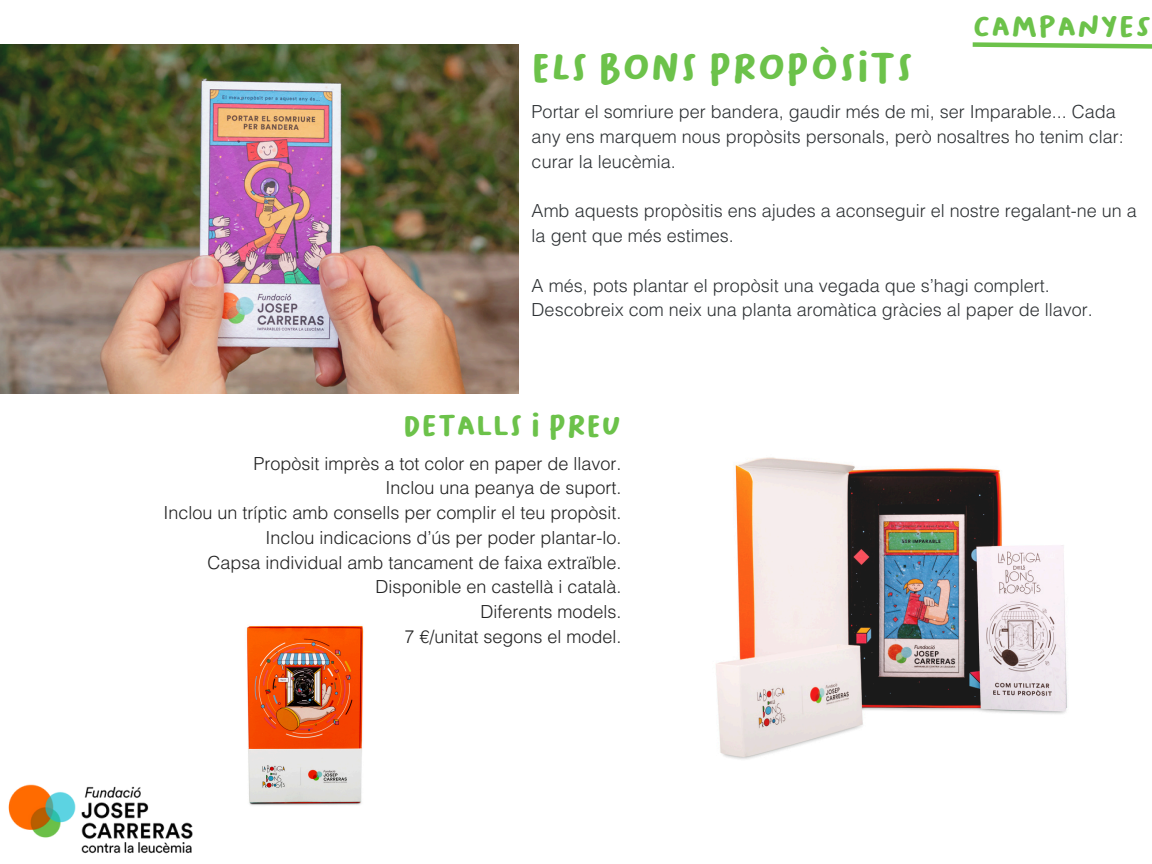
<style>
.page{position:relative;width:1152px;height:864px;background:#fff}
.page>*{position:absolute;margin:0;border:0;box-sizing:border-box;transform-origin:0 0}
.t1{font:39px "Bakso Sapi";color:#6cc24a}
.t2{font:30px "Bakso Sapi";color:#6cc24a}
.t3{font:300 18px/24.8px "Helvetica LT Std";color:#2d3134}
.t4{font:300 18px "Helvetica LT Std";color:#222}
</style>
<div class="page">
<img style="left:0;top:45px;width:519px;height:348px">
<img style="left:246px;top:625px;width:118px;height:180px">
<img style="left:8px;top:784px;width:185px;height:70px">
<img style="left:716px;top:457px;width:352px;height:303px">
<svg style="left:972px;top:42px;width:180px;height:7px"></svg>
<p class="t1" style="left:532px;top:44px;width:384px">ELS BONS PROPÒSITS</p>
<p class="t2" style="left:973px;top:9px;width:181px">campanyes</p>
<p class="t3" style="left:532px;top:102px;width:594px">Portar el somriure per bandera, gaudir més de mi, ser Imparable... Cada any ens marquem nous propòsits personals, però nosaltres ho tenim clar: curar la leucèmia.</p>
<p class="t3" style="left:532px;top:201px;width:607px">Amb aquests propòsitis ens ajudes a aconseguir el nostre regalant-ne un a la gent que més estimes.</p>
<p class="t3" style="left:532px;top:275px;width:563px">A més, pots plantar el propòsit una vegada que s’hagi complert.<br>Descobreix com neix una planta aromàtica gràcies al paper de llavor.</p>
<p class="t2" style="left:403px;top:407px;width:220px">DetallS I PREU</p>
<p class="t4" style="left:254px;top:457px;width:370px">Propòsit imprès a tot color en paper de llavor.</p>
<h2 class="t4" style="left:386px;top:481px;width:238px">Inclou una peanya de suport.</h2>
<p class="t4" style="left:164px;top:506px;width:460px">Inclou un tríptic amb consells per complir el teu propòsit.</p>
<p class="t4" style="left:266px;top:531px;width:358px">Inclou indicacions d’ús per poder plantar-lo.</p>
<p class="t4" style="left:208px;top:556px;width:416px">Capsa individual amb tancament de faixa extraïble.</p>
<p class="t4" style="left:376px;top:580px;width:248px">Disponible en castellà i català.</p>
<p class="t4" style="left:481px;top:605px;width:143px">Diferents models.</p>
<p class="t4" style="left:405px;top:630px;width:219px">7 €/unitat segons el model.</p>
</div>
